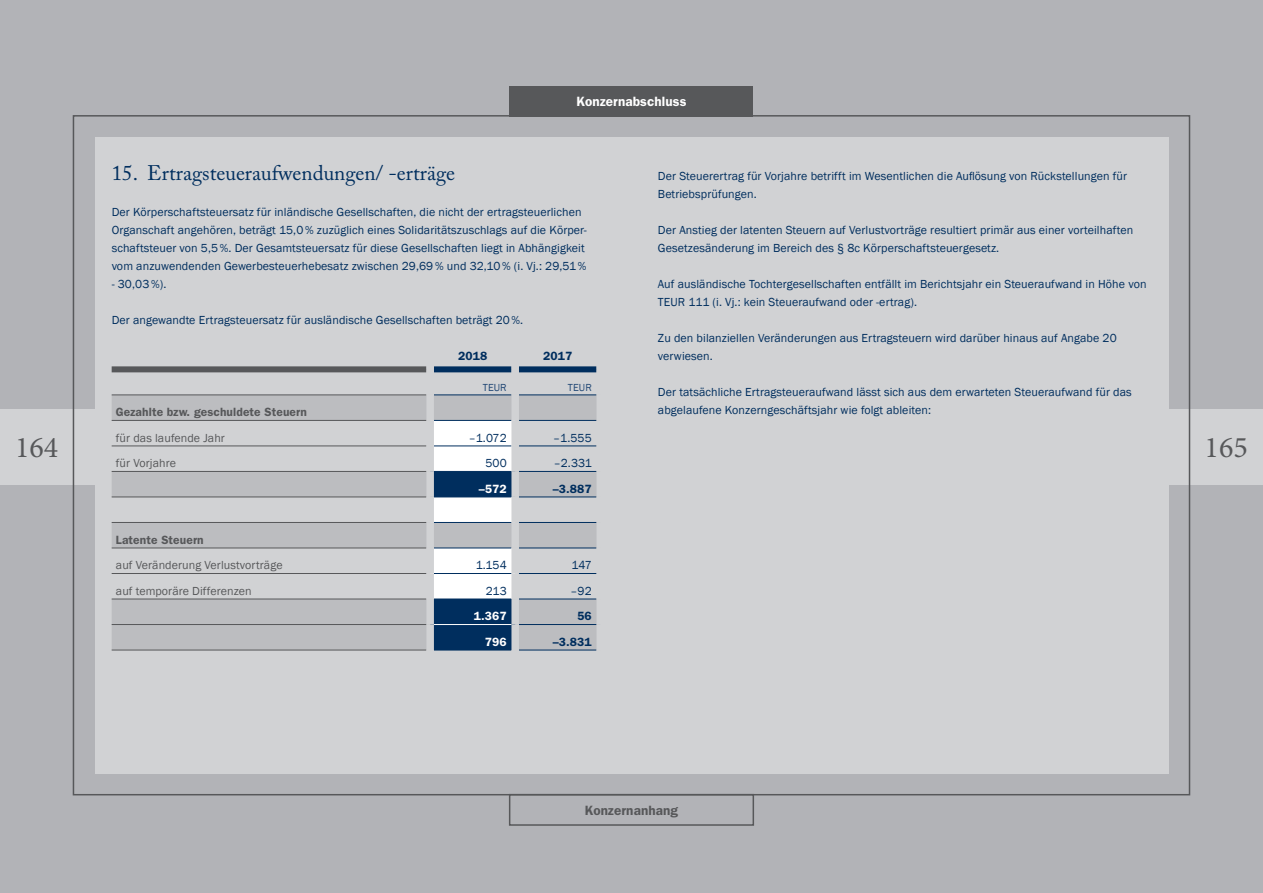
<style>
.page{position:relative;width:1263px;height:893px;background:#b2b3b7}
.page>*{position:absolute;margin:0;border:0;box-sizing:border-box;transform-origin:0 0}
.t1{font:30px "Minion Pro";color:#57585a}
._05_SUBLINE{font:21px "Adobe Caslon Pro";color:#002e5e}
.t2{font:600 13.5px "Franklin Gothic";letter-spacing:.01em;color:#fff}
.t3{font:600 13.5px "Franklin Gothic";letter-spacing:.01em;color:#57585a}
._01_COPY{font:12px/18px "Franklin Gothic";letter-spacing:.01em;color:#002e5e}
.t4{font:12px "Franklin Gothic";letter-spacing:.01em;color:#57585a}
.t5{font:600 12px "Franklin Gothic";letter-spacing:.01em;color:#57585a}
.t6{font:600 12px "Franklin Gothic";letter-spacing:.01em;color:#002e5e}
.t7{font:600 12px "Franklin Gothic";letter-spacing:.01em;color:#fff}
.t8{font:10.5px "Franklin Gothic";letter-spacing:.01em;color:#224875}
</style>
<div class="page">
<div style="left:0;top:409px;width:1263px;height:75px;background:#d1d2d4"></div>
<div style="left:510px;top:86px;width:243px;height:31px;background:#57585a"></div>
<div style="left:509px;top:794px;width:245px;height:32px;border:2px solid #57585a"></div>
<div style="left:95px;top:137px;width:1073px;height:636px;background:#d1d2d4"></div>
<svg style="left:112px;top:395px;width:484px;height:255px;fill:#bcbdc0"></svg>
<svg style="left:434px;top:421px;width:77px;height:229px;background:#a0b0c0"></svg>
<div style="left:519px;top:366px;width:77px;height:6px;background:#002e5e"></div>
<hr style="left:434px;top:420px;width:77px;height:1px;background:#002e5e">
<hr style="left:519px;top:420px;width:77px;height:1px;background:#002e5e">
<hr style="left:434px;top:446px;width:77px;height:1px;background:#002e5e">
<hr style="left:519px;top:446px;width:77px;height:1px;background:#002e5e">
<hr style="left:434px;top:471px;width:77px;height:1px;background:#002e5e">
<hr style="left:519px;top:471px;width:77px;height:1px;background:#002e5e">
<hr style="left:434px;top:497px;width:77px;height:1px;background:#002e5e">
<hr style="left:519px;top:497px;width:77px;height:1px;background:#002e5e">
<hr style="left:434px;top:548px;width:77px;height:1px;background:#002e5e">
<hr style="left:519px;top:548px;width:77px;height:1px;background:#002e5e">
<hr style="left:434px;top:573px;width:77px;height:1px;background:#002e5e">
<hr style="left:519px;top:573px;width:77px;height:1px;background:#002e5e">
<hr style="left:434px;top:599px;width:77px;height:1px;background:#002e5e">
<hr style="left:519px;top:599px;width:77px;height:1px;background:#002e5e">
<hr style="left:519px;top:624px;width:77px;height:1px;background:#002e5e">
<hr style="left:434px;top:650px;width:77px;height:1px;background:#002e5e">
<hr style="left:519px;top:650px;width:77px;height:1px;background:#002e5e">
<div style="left:112px;top:366px;width:314px;height:6px;background:#57585a"></div>
<hr style="left:112px;top:420px;width:314px;height:1px;background:#57585a">
<hr style="left:112px;top:446px;width:314px;height:1px;background:#57585a">
<hr style="left:112px;top:471px;width:314px;height:1px;background:#57585a">
<hr style="left:112px;top:497px;width:314px;height:1px;background:#57585a">
<hr style="left:112px;top:548px;width:314px;height:1px;background:#57585a">
<hr style="left:112px;top:573px;width:314px;height:1px;background:#57585a">
<hr style="left:112px;top:599px;width:314px;height:1px;background:#57585a">
<hr style="left:112px;top:624px;width:314px;height:1px;background:#57585a">
<hr style="left:112px;top:650px;width:314px;height:1px;background:#57585a">
<hr style="left:112px;top:394px;width:314px;height:1px;background:#57585a">
<hr style="left:112px;top:522px;width:314px;height:1px;background:#57585a">
<hr style="left:434px;top:394px;width:77px;height:1px;background:#002e5e">
<hr style="left:519px;top:394px;width:77px;height:1px;background:#002e5e">
<hr style="left:434px;top:522px;width:77px;height:1px;background:#002e5e">
<hr style="left:519px;top:522px;width:77px;height:1px;background:#002e5e">
<div style="left:434px;top:366px;width:77px;height:6px;background:#002e5e"></div>
<hr style="left:434px;top:624px;width:77px;height:1px;background:#fff">
<div style="left:426px;top:395px;width:8px;height:25px;background:#d1d2d4"></div>
<div style="left:511px;top:395px;width:8px;height:25px;background:#d1d2d4"></div>
<div style="left:426px;top:420px;width:8px;height:26px;background:#d1d2d4"></div>
<div style="left:511px;top:420px;width:8px;height:26px;background:#d1d2d4"></div>
<div style="left:426px;top:446px;width:8px;height:25px;background:#d1d2d4"></div>
<div style="left:511px;top:446px;width:8px;height:25px;background:#d1d2d4"></div>
<div style="left:426px;top:471px;width:8px;height:26px;background:#d1d2d4"></div>
<div style="left:511px;top:471px;width:8px;height:26px;background:#d1d2d4"></div>
<div style="left:426px;top:497px;width:8px;height:25px;background:#d1d2d4"></div>
<div style="left:511px;top:497px;width:8px;height:25px;background:#d1d2d4"></div>
<div style="left:426px;top:522px;width:8px;height:26px;background:#d1d2d4"></div>
<div style="left:511px;top:522px;width:8px;height:26px;background:#d1d2d4"></div>
<div style="left:426px;top:548px;width:8px;height:25px;background:#d1d2d4"></div>
<div style="left:511px;top:548px;width:8px;height:25px;background:#d1d2d4"></div>
<div style="left:426px;top:573px;width:8px;height:26px;background:#d1d2d4"></div>
<div style="left:511px;top:573px;width:8px;height:26px;background:#d1d2d4"></div>
<div style="left:426px;top:599px;width:8px;height:25px;background:#d1d2d4"></div>
<div style="left:511px;top:599px;width:8px;height:25px;background:#d1d2d4"></div>
<div style="left:426px;top:624px;width:8px;height:26px;background:#d1d2d4"></div>
<div style="left:511px;top:624px;width:8px;height:26px;background:#d1d2d4"></div>
<p class="t2" style="left:576px;top:93px;width:111px">Konzernabschluss</p>
<p class="_05_SUBLINE" style="left:112px;top:160px;width:345px">15. Ertragsteueraufwendungen/ -erträge</p>
<p class="_01_COPY" style="left:112px;top:203px;width:477px">Der Körperschaftsteuersatz für inländische Gesellschaften, die nicht der ertragsteuerlichen Organschaft angehören, beträgt 15,0% zuzüglich eines Solidaritätszuschlags auf die Körper&shy;schaftsteuer von 5,5%. Der Gesamtsteuersatz für diese Gesellschaften liegt in Abhängigkeit vom anzuwendenden Gewerbesteuerhebesatz zwischen 29,69% und 32,10% (i. Vj.: 29,51%</p>
<p class="_01_COPY" style="left:112px;top:275px;width:56px">- 30,03%).</p>
<p class="_01_COPY" style="left:112px;top:311px;width:413px">Der angewandte Ertragsteuersatz für ausländische Gesellschaften beträgt 20%.</p>
<p class="t6" style="left:458px;top:349px;width:31px">2018</p>
<p class="t6" style="left:543px;top:349px;width:31px">2017</p>
<p class="t8" style="left:483px;top:381px;width:25px">TEUR</p>
<p class="t8" style="left:568px;top:381px;width:25px">TEUR</p>
<p class="t5" style="left:116px;top:405px;width:192px">Gezahlte bzw. geschuldete Steuern</p>
<p class="t4" style="left:116px;top:430px;width:111px">für das laufende Jahr</p>
<p class="_01_COPY" style="left:469px;top:429px;width:39px">–1.072</p>
<p class="_01_COPY" style="left:553px;top:429px;width:40px">–1.555</p>
<p class="t4" style="left:116px;top:456px;width:62px">für Vorjahre</p>
<p class="_01_COPY" style="left:485px;top:454px;width:23px">500</p>
<p class="_01_COPY" style="left:554px;top:454px;width:40px">–2.331</p>
<p class="t7" style="left:479px;top:481px;width:29px">–572</p>
<p class="t6" style="left:553px;top:481px;width:40px">–3.887</p>
<p class="_01_COPY" style="left:658px;top:167px;width:471px">Der Steuerertrag für Vorjahre betrifft im Wesentlichen die Auflösung von Rückstellungen für<br>Betriebsprüfungen.</p>
<p class="_01_COPY" style="left:658px;top:221px;width:477px">Der Anstieg der latenten Steuern auf Verlustvorträge resultiert primär aus einer vorteilhaften<br>Gesetzesänderung im Bereich des § 8c Körperschaftsteuergesetz.</p>
<p class="_01_COPY" style="left:658px;top:275px;width:490px">Auf ausländische Tochtergesellschaften entfällt im Berichtsjahr ein Steueraufwand in Höhe von<br>TEUR 111 (i. Vj.: kein Steueraufwand oder -ertrag).</p>
<p class="_01_COPY" style="left:658px;top:329px;width:460px">Zu den bilanziellen Veränderungen aus Ertragsteuern wird darüber hinaus auf Angabe 20 verwiesen.</p>
<p class="_01_COPY" style="left:658px;top:383px;width:475px">Der tatsächliche Ertragsteueraufwand lässt sich aus dem erwarteten Steueraufwand für das abgelaufene Konzerngeschäftsjahr wie folgt ableiten:</p>
<h1 class="t1" style="left:15px;top:428px;width:45px">164</h1>
<h1 class="t1" style="left:1204px;top:428px;width:45px">165</h1>
<p class="t5" style="left:116px;top:532px;width:89px">Latente Steuern</p>
<p class="t4" style="left:116px;top:558px;width:168px">auf Veränderung Verlustvorträge</p>
<p class="_01_COPY" style="left:476px;top:556px;width:32px">1.154</p>
<p class="_01_COPY" style="left:572px;top:556px;width:22px">147</p>
<p class="t4" style="left:116px;top:583px;width:137px">auf temporäre Differenzen</p>
<p class="_01_COPY" style="left:486px;top:582px;width:22px">213</p>
<p class="_01_COPY" style="left:570px;top:582px;width:23px">–92</p>
<p class="t7" style="left:474px;top:609px;width:34px">1.367</p>
<p class="t6" style="left:577px;top:609px;width:16px">56</p>
<p class="t7" style="left:485px;top:635px;width:23px">796</p>
<p class="t6" style="left:553px;top:635px;width:40px">–3.831</p>
<p class="t3" style="left:585px;top:802px;width:95px">Konzernanhang</p>
</div>
